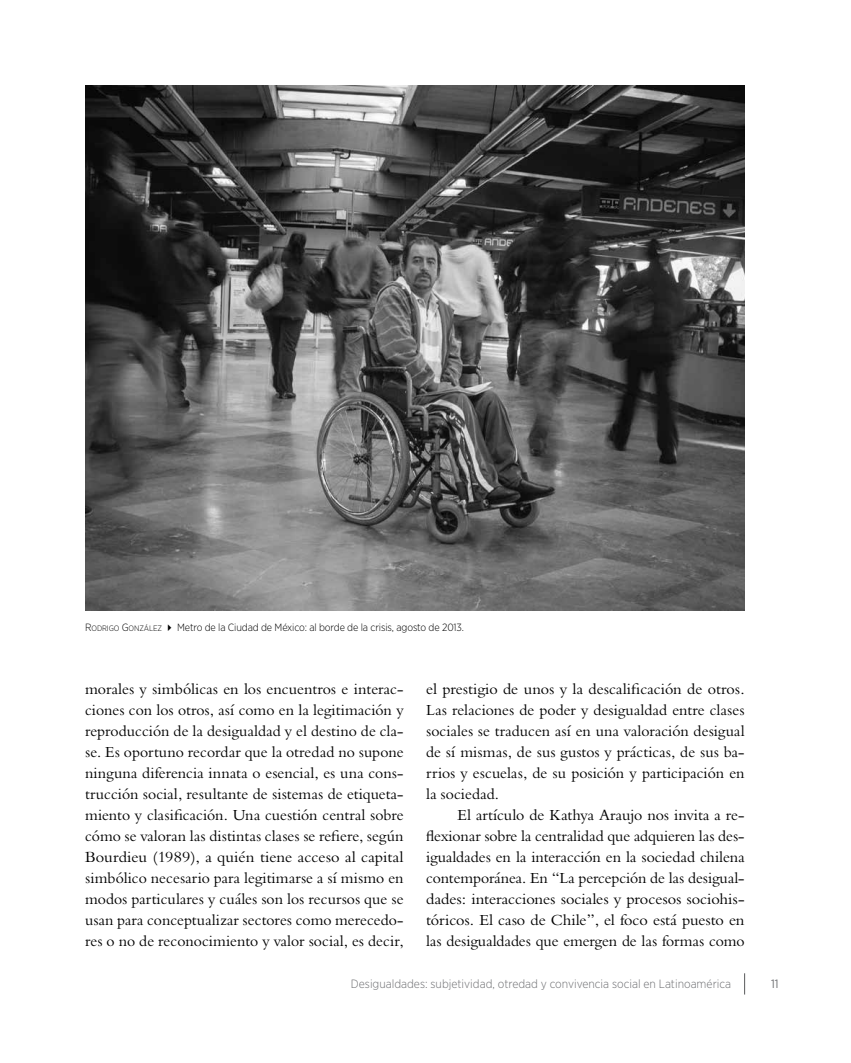
<style>
.page{position:relative;width:851px;height:1063px;background:#fff}
.page>*{position:absolute;margin:0;border:0;box-sizing:border-box;transform-origin:0 0}
.t1{font:15px/21px "Bergamo Std";letter-spacing:.005em;color:#000;text-align:justify}
.t2{font:300 12px "Gotham Narrow";color:#6d6e71}
.t3{font:12px "Gotham Narrow";color:#6d6e71}
.t4{font:300 10.5px "Gotham Narrow";letter-spacing:-.01em;color:#000}
.t5{font:300 7.8px "Gotham Narrow";letter-spacing:-.015em;color:#000}
.s1{font-size:10.5px}
</style>
<div class="page">
<svg style="left:744px;top:973px;width:1px;height:22px"></svg>
<img style="left:85px;top:85px;width:659px;height:525px">
<p class="t5" style="left:85px;top:624px;width:78px"><span class="s1">R</span>ODRIGO <span class="s1">G</span>ONZÁLEZ</p>
<p class="t4" style="left:177px;top:621px;width:288px">Metro de la Ciudad de México: al borde de la crisis, agosto de 2013.</p>
<p class="t1" style="left:85px;top:679px;width:320px">morales y simbólicas en los encuentros e interac&shy;ciones con los otros, así como en la legitimación y reproducción de la desigualdad y el destino de cla&shy;se. Es oportuno recordar que la otredad no supone ninguna diferencia innata o esencial, es una cons&shy;trucción social, resultante de sistemas de etiqueta&shy;miento y clasificación. Una cuestión central sobre cómo se valoran las distintas clases se refiere, según Bourdieu (1989), a quién tiene acceso al capital simbólico necesario para legitimarse a sí mismo en modos particulares y cuáles son los recursos que se usan para conceptualizar sectores como merecedo&shy;res o no de reconocimiento y valor social, es decir,</p>
<p class="t1" style="left:426px;top:679px;width:320px">el prestigio de unos y la descalificación de otros.<br>Las relaciones de poder y desigualdad entre clases sociales se traducen así en una valoración desigual de sí mismas, de sus gustos y prácticas, de sus ba&shy;rrios y escuelas, de su posición y participación en la sociedad.</p>
<p class="t1" style="left:426px;top:805px;width:320px;text-indent:32px">El artículo de Kathya Araujo nos invita a re&shy;flexionar sobre la centralidad que adquieren las des&shy;igualdades en la interacción en la sociedad chilena contemporánea. En “La percepción de las desigual&shy;dades: interacciones sociales y procesos sociohis&shy;tóricos. El caso de Chile”, el foco está puesto en las desigualdades que emergen de las formas como</p>
<p class="t2" style="left:351px;top:976px;width:381px">Desigualdades: subjetividad, otredad y convivencia social en Latinoamérica</p>
<p class="t3" style="left:771px;top:976px;width:9px">11</p>
</div>
